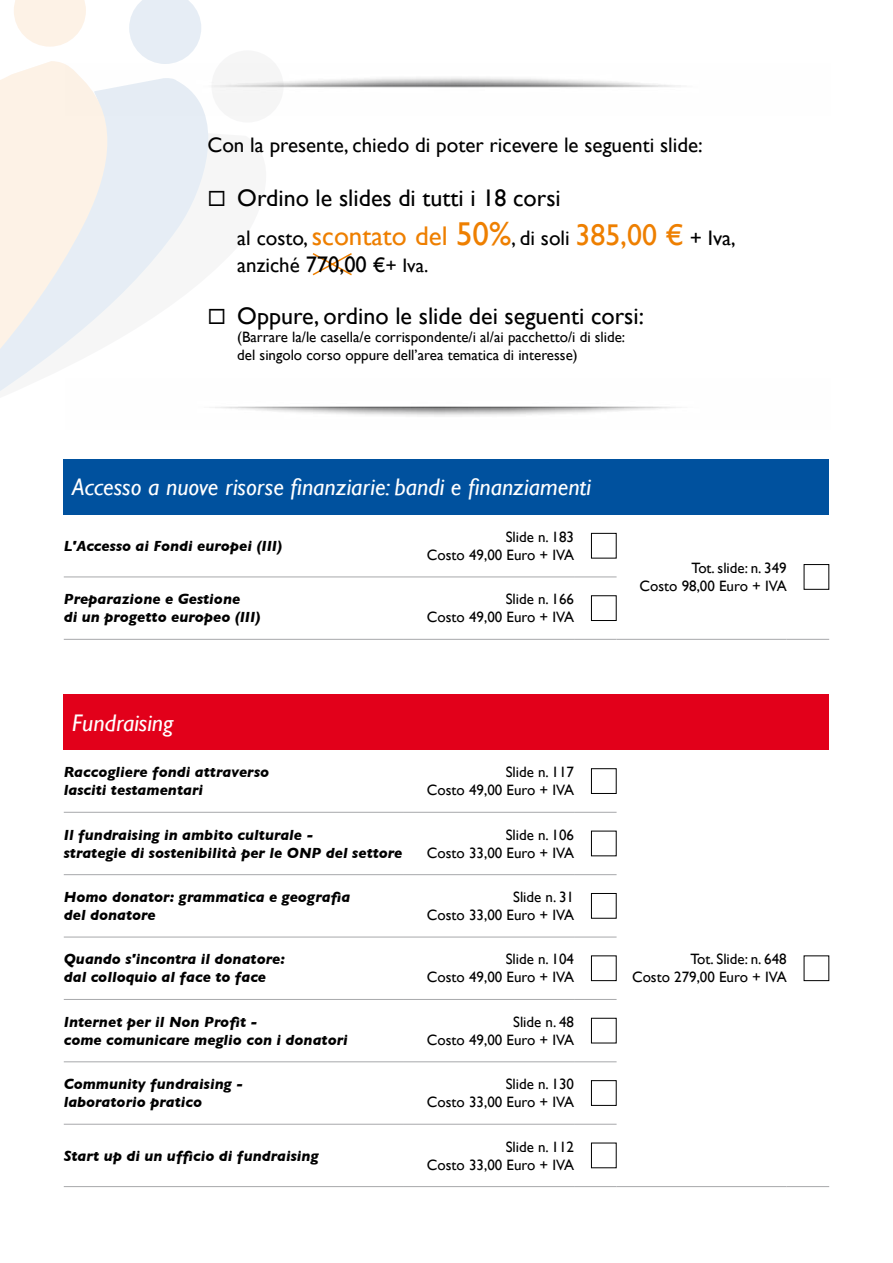
<style>
.page{position:relative;width:893px;height:1263px;background:#fff}
.page>*{position:absolute;margin:0;border:0;box-sizing:border-box;transform-origin:0 0}
.t1{font:24px "Gill Sans";color:#000}
.t2{font:italic 24px "Gill Sans";color:#fff}
.t3{font:21px/27px "Gill Sans";color:#000}
.t4{font:15px/18px "Gill Sans";color:#000;text-align:right}
.t5{font:italic 700 15px/18px "Gill Sans";color:#000}
.s1{font-size:27px;color:#ee7f00}
.s2{font-size:33px;color:#ee7f00}
.s3{font-size:30px;color:#ee7f00}
.s4{font-size:22.5px}
.s5{font-size:19.5px}
</style>
<div class="page">
<svg style="left:124px;top:115px;width:85px;height:177px;fill:#e6edf5"></svg>
<div style="left:211px;top:50px;width:73px;height:73px;background:#f6f6f6;border-radius:50%"></div>
<svg style="left:129px;top:0;width:72px;height:64px"></svg>
<svg style="left:14px;top:0;width:72px;height:47px"></svg>
<svg style="left:0;top:61px;width:124px;height:454px"></svg>
<img style="left:65px;top:64px;width:616px;height:51px">
<img style="left:65px;top:378px;width:611px;height:51px">
<svg style="left:312px;top:253px;width:40px;height:23px"></svg>
<div style="left:64px;top:459px;width:765px;height:55px;background:#00519e"></div>
<div style="left:64px;top:695px;width:765px;height:55px;background:#e2001a"></div>
<hr style="left:64px;top:576px;width:340px;height:1px;background:#a7a8aa">
<hr style="left:404px;top:576px;width:170px;height:1px;background:#a7a8aa">
<hr style="left:574px;top:576px;width:43px;height:1px;background:#a7a8aa">
<hr style="left:64px;top:639px;width:340px;height:1px;background:#a7a8aa">
<hr style="left:404px;top:639px;width:170px;height:1px;background:#a7a8aa">
<hr style="left:574px;top:639px;width:43px;height:1px;background:#a7a8aa">
<hr style="left:617px;top:639px;width:170px;height:1px;background:#a7a8aa">
<hr style="left:787px;top:639px;width:42px;height:1px;background:#a7a8aa">
<hr style="left:64px;top:812px;width:340px;height:1px;background:#a7a8aa">
<hr style="left:404px;top:812px;width:170px;height:1px;background:#a7a8aa">
<hr style="left:574px;top:812px;width:43px;height:1px;background:#a7a8aa">
<hr style="left:64px;top:874px;width:340px;height:1px;background:#a7a8aa">
<hr style="left:404px;top:874px;width:170px;height:1px;background:#a7a8aa">
<hr style="left:574px;top:874px;width:43px;height:1px;background:#a7a8aa">
<hr style="left:64px;top:937px;width:340px;height:1px;background:#a7a8aa">
<hr style="left:404px;top:937px;width:170px;height:1px;background:#a7a8aa">
<hr style="left:574px;top:937px;width:43px;height:1px;background:#a7a8aa">
<hr style="left:64px;top:999px;width:340px;height:1px;background:#a7a8aa">
<hr style="left:404px;top:999px;width:170px;height:1px;background:#a7a8aa">
<hr style="left:574px;top:999px;width:43px;height:1px;background:#a7a8aa">
<hr style="left:64px;top:1061px;width:340px;height:1px;background:#a7a8aa">
<hr style="left:404px;top:1061px;width:170px;height:1px;background:#a7a8aa">
<hr style="left:574px;top:1061px;width:43px;height:1px;background:#a7a8aa">
<hr style="left:64px;top:1124px;width:340px;height:1px;background:#a7a8aa">
<hr style="left:404px;top:1124px;width:170px;height:1px;background:#a7a8aa">
<hr style="left:574px;top:1124px;width:43px;height:1px;background:#a7a8aa">
<hr style="left:64px;top:1186px;width:340px;height:1px;background:#a7a8aa">
<hr style="left:404px;top:1186px;width:170px;height:1px;background:#a7a8aa">
<hr style="left:574px;top:1186px;width:43px;height:1px;background:#a7a8aa">
<hr style="left:617px;top:1186px;width:170px;height:1px;background:#a7a8aa">
<hr style="left:787px;top:1186px;width:42px;height:1px;background:#a7a8aa">
<div style="left:591px;top:533px;width:26px;height:25px;border:1px solid #000"></div>
<div style="left:804px;top:564px;width:25px;height:26px;border:1px solid #000"></div>
<div style="left:591px;top:595px;width:26px;height:26px;border:1px solid #000"></div>
<div style="left:591px;top:768px;width:26px;height:26px;border:1px solid #000"></div>
<div style="left:591px;top:893px;width:26px;height:26px;border:1px solid #000"></div>
<div style="left:591px;top:955px;width:26px;height:26px;border:1px solid #000"></div>
<div style="left:591px;top:1080px;width:26px;height:26px;border:1px solid #000"></div>
<h2 class="t3" style="left:207px;top:131px;width:497px">Con la presente, chiedo di poter ricevere le seguenti slide:</h2>
<h1 class="t1" style="left:207px;top:184px;width:355px">◻ Ordino le slides di tutti i 18 corsi</h1>
<h2 class="t3" style="left:237px;top:225px;width:500px">al costo, <span class="s1">scontato del</span> <span class="s2">50%</span>, di soli <span class="s3">385,00 €</span> + Iva, anziché <span class="s4">770,00</span> €<span class="s5">+ Iva.</span></h2>
<h1 class="t1" style="left:207px;top:302px;width:438px">◻ Oppure, ordino le slide dei seguenti corsi:</h1>
<p class="t4" style="left:237px;top:328px;width:389px;text-align:left">(Barrare la/le casella/e corrispondente/i al/ai pacchetto/i di slide: del singolo corso oppure dell’area tematica di interesse)</p>
<h1 class="t2" style="left:72px;top:473px;width:520px">Accesso a nuove risorse finanziarie: bandi e finanziamenti</h1>
<p class="t5" style="left:64px;top:537px;width:220px">L'Accesso ai Fondi europei (III)</p>
<p class="t4" style="left:427px;top:528px;width:149px">Slide n. 183<br>Costo 49,00 Euro + IVA</p>
<p class="t5" style="left:64px;top:590px;width:198px">Preparazione e Gestione<br>di un progetto europeo (III)</p>
<p class="t4" style="left:427px;top:590px;width:149px">Slide n. 166<br>Costo 49,00 Euro + IVA</p>
<h1 class="t2" style="left:72px;top:708px;width:103px">Fundraising</h1>
<p class="t5" style="left:64px;top:763px;width:207px">Raccogliere fondi attraverso lasciti testamentari</p>
<p class="t4" style="left:427px;top:763px;width:149px">Slide n. 117<br>Costo 49,00 Euro + IVA</p>
<p class="t5" style="left:64px;top:825px;width:340px">Il fundraising in ambito culturale -<br>strategie di sostenibilità per le ONP del settore</p>
<p class="t4" style="left:427px;top:825px;width:149px">Slide n. 106<br>Costo 33,00 Euro + IVA</p>
<p class="t5" style="left:64px;top:888px;width:288px">Homo donator: grammatica e geografia del donatore</p>
<p class="t4" style="left:427px;top:888px;width:149px">Slide n. 31<br>Costo 33,00 Euro + IVA</p>
<p class="t5" style="left:64px;top:950px;width:223px">Quando s'incontra il donatore: dal colloquio al face to face</p>
<p class="t4" style="left:427px;top:950px;width:149px">Slide n. 104<br>Costo 49,00 Euro + IVA</p>
<p class="t5" style="left:64px;top:1013px;width:286px">Internet per il Non Profit -<br>come comunicare meglio con i donatori</p>
<p class="t4" style="left:427px;top:1013px;width:149px">Slide n. 48<br>Costo 49,00 Euro + IVA</p>
<p class="t5" style="left:64px;top:1075px;width:181px">Community fundraising - laboratorio pratico</p>
<p class="t4" style="left:427px;top:1075px;width:149px">Slide n. 130<br>Costo 33,00 Euro + IVA</p>
<p class="t5" style="left:64px;top:1146px;width:256px">Start up di un ufficio di fundraising</p>
<p class="t4" style="left:427px;top:1137px;width:149px">Slide n. 112<br>Costo 33,00 Euro + IVA</p>
<p class="t4" style="left:639px;top:559px;width:149px">Tot. slide: n. 349<br>Costo 98,00 Euro + IVA</p>
<p class="t4" style="left:632px;top:950px;width:156px">Tot. Slide: n. 648<br>Costo 279,00 Euro + IVA</p>
</div>
